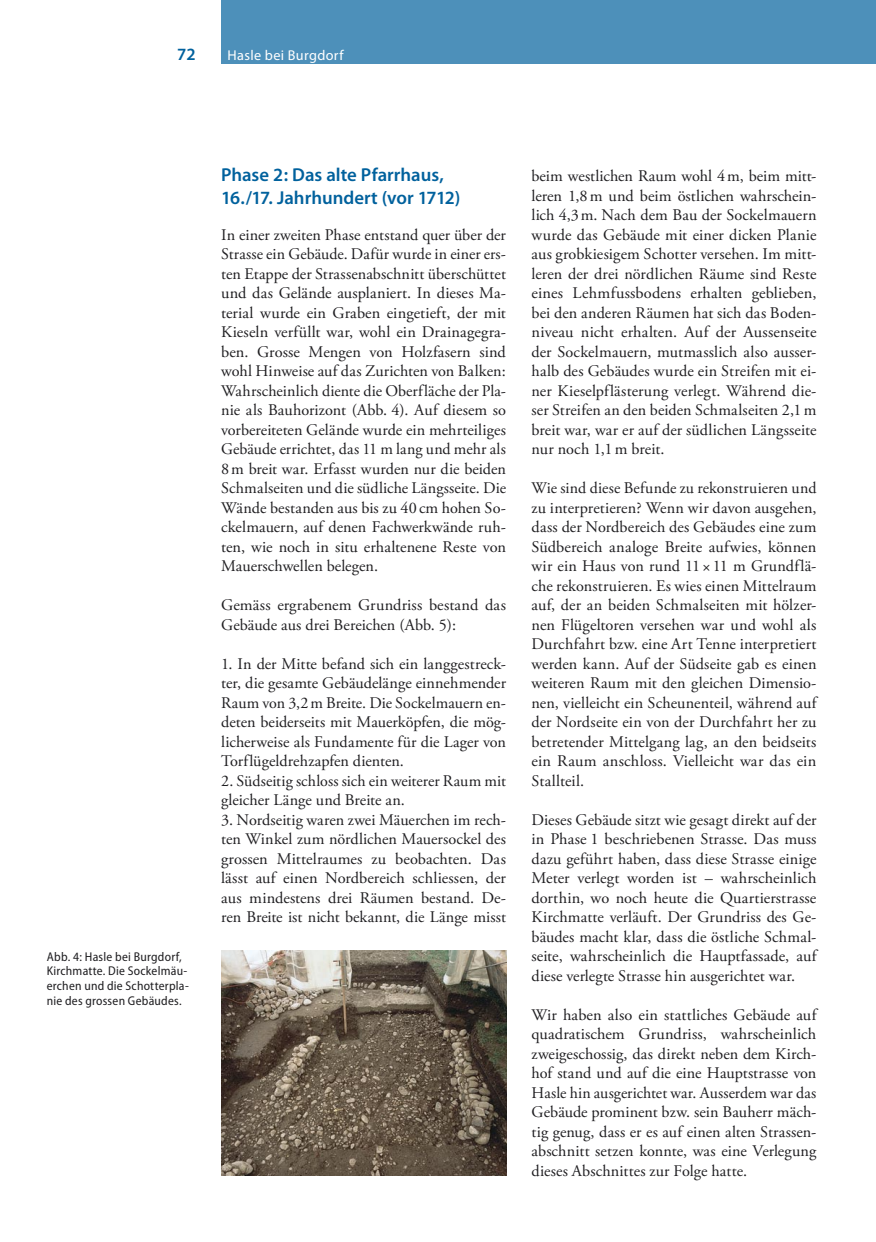
<style>
.page{position:relative;width:876px;height:1242px;background:#fff}
.page>*{position:absolute;margin:0;border:0;box-sizing:border-box;transform-origin:0 0}
.a_ü3_Titel3{font:600 18.75px/22.5px "Myriad Pro";color:#00619d}
.t1{font:600 17.25px "Myriad Pro";color:#00619d}
.b_____Lesetext_1erAbsatz{font:16.2px/19.5px "Adobe Garamond Pro";letter-spacing:.005em;color:#1f1e21;text-align:justify}
.t2{font:600 15px "Myriad Pro";letter-spacing:.025em;color:#fff}
.t3{font:14.25px "Myriad Pro";letter-spacing:.025em;color:#fff}
.c___Abbildungslegende{font:semi-condensed 12.75px/14.7px "Myriad Pro";letter-spacing:.02em;color:#1f1e21}
</style>
<div class="page">
<div style="left:221px;top:0;width:655px;height:64px;background:#4d90ba"></div>
<img style="left:221px;top:950px;width:285px;height:226px">
<p class="t1" style="left:177px;top:44px;width:20px">72</p>
<p class="t2" style="left:225px;top:46px;width:92px">Fundberichte</p>
<p class="t3" style="left:228px;top:47px;width:117px">Hasle bei Burgdorf</p>
<p class="c___Abbildungslegende" style="left:47px;top:949px;width:144px">Abb. 4: Hasle bei Burgdorf,<br>Kirchmatte. Die Sockelmäu&shy;erchen und die Schotterpla&shy;nie des grossen Gebäudes.</p>
<p class="a_ü3_Titel3" style="left:221px;top:164px;width:241px">Phase 2: Das alte Pfarrhaus,<br>16./17. Jahrhundert (vor 1712)</p>
<p class="b_____Lesetext_1erAbsatz" style="left:221px;top:225px;width:286px">In einer zweiten Phase entstand quer über der Strasse ein Gebäude. Dafür wurde in einer ers&shy;ten Etappe der Strassenabschnitt überschüttet und das Gelände ausplaniert. In dieses Ma&shy;terial wurde ein Graben eingetieft, der mit Kieseln verfüllt war, wohl ein Drainagegra&shy;ben. Grosse Mengen von Holzfasern sind wohl Hinweise auf das Zurichten von Balken:<br>Wahrscheinlich diente die Oberfläche der Pla&shy;nie als Bauhorizont (Abb. 4). Auf diesem so vorbereiteten Gelände wurde ein mehrteiliges Gebäude errichtet, das 11 m lang und mehr als 8 m breit war. Erfasst wurden nur die beiden Schmalseiten und die südliche Längsseite. Die Wände bestanden aus bis zu 40 cm hohen So&shy;ckelmauern, auf denen Fachwerkwände ruh&shy;ten, wie noch in situ erhaltenene Reste von Mauerschwellen belegen.</p>
<p class="b_____Lesetext_1erAbsatz" style="left:221px;top:596px;width:286px">Gemäss ergrabenem Grundriss bestand das<br>Gebäude aus drei Bereichen (Abb. 5):</p>
<p class="b_____Lesetext_1erAbsatz" style="left:221px;top:654px;width:286px">1. In der Mitte befand sich ein langgestreck&shy;ter, die gesamte Gebäudelänge einnehmender Raum von 3,2 m Breite. Die Sockelmauern en&shy;deten beiderseits mit Mauerköpfen, die mög&shy;licherweise als Fundamente für die Lager von Torflügeldrehzapfen dienten.</p>
<p class="b_____Lesetext_1erAbsatz" style="left:221px;top:771px;width:286px">2. Südseitig schloss sich ein weiterer Raum mit gleicher Länge und Breite an.</p>
<p class="b_____Lesetext_1erAbsatz" style="left:221px;top:810px;width:286px">3. Nordseitig waren zwei Mäuerchen im rech&shy;ten Winkel zum nördlichen Mauersockel des grossen Mittelraumes zu beobachten. Das lässt auf einen Nordbereich schliessen, der aus mindestens drei Räumen bestand. De&shy;ren Breite ist nicht bekannt, die Länge misst</p>
<p class="b_____Lesetext_1erAbsatz" style="left:531px;top:167px;width:286px">beim westlichen Raum wohl 4 m, beim mitt&shy;leren 1,8 m und beim östlichen wahrschein&shy;lich 4,3 m. Nach dem Bau der Sockelmauern wurde das Gebäude mit einer dicken Planie aus grobkiesigem Schotter versehen. Im mitt&shy;leren der drei nördlichen Räume sind Reste eines Lehmfussbodens erhalten geblieben, bei den anderen Räumen hat sich das Boden&shy;niveau nicht erhalten. Auf der Aussenseite der Sockelmauern, mutmasslich also ausser&shy;halb des Gebäudes wurde ein Streifen mit ei&shy;ner Kieselpflästerung verlegt. Während die&shy;ser Streifen an den beiden Schmalseiten 2,1 m breit war, war er auf der südlichen Längsseite nur noch 1,1 m breit.</p>
<p class="b_____Lesetext_1erAbsatz" style="left:531px;top:479px;width:286px">Wie sind diese Befunde zu rekonstruieren und zu interpretieren? Wenn wir davon ausgehen, dass der Nordbereich des Gebäudes eine zum Südbereich analoge Breite aufwies, können wir ein Haus von rund 11 × 11 m Grundflä&shy;che rekonstruieren. Es wies einen Mittelraum auf, der an beiden Schmalseiten mit hölzer&shy;nen Flügeltoren versehen war und wohl als Durchfahrt bzw. eine Art Tenne interpretiert werden kann. Auf der Südseite gab es einen weiteren Raum mit den gleichen Dimensio&shy;nen, vielleicht ein Scheunenteil, während auf der Nordseite ein von der Durchfahrt her zu betretender Mittelgang lag, an den beidseits ein Raum anschloss. Vielleicht war das ein Stallteil.</p>
<p class="b_____Lesetext_1erAbsatz" style="left:531px;top:810px;width:286px">Dieses Gebäude sitzt wie gesagt direkt auf der in Phase 1 beschriebenen Strasse. Das muss dazu geführt haben, dass diese Strasse einige Meter verlegt worden ist – wahrscheinlich dorthin, wo noch heute die Quartierstrasse Kirchmatte verläuft. Der Grundriss des Ge&shy;bäudes macht klar, dass die östliche Schmal&shy;seite, wahrscheinlich die Hauptfassade, auf diese verlegte Strasse hin ausgerichtet war.</p>
<p class="b_____Lesetext_1erAbsatz" style="left:531px;top:1005px;width:286px">Wir haben also ein stattliches Gebäude auf quadratischem Grundriss, wahrscheinlich zweigeschossig, das direkt neben dem Kirch&shy;hof stand und auf die eine Hauptstrasse von Hasle hin ausgerichtet war. Ausserdem war das Gebäude prominent bzw. sein Bauherr mäch&shy;tig genug, dass er es auf einen alten Strassen&shy;abschnitt setzen konnte, was eine Verlegung dieses Abschnittes zur Folge hatte.</p>
</div>
